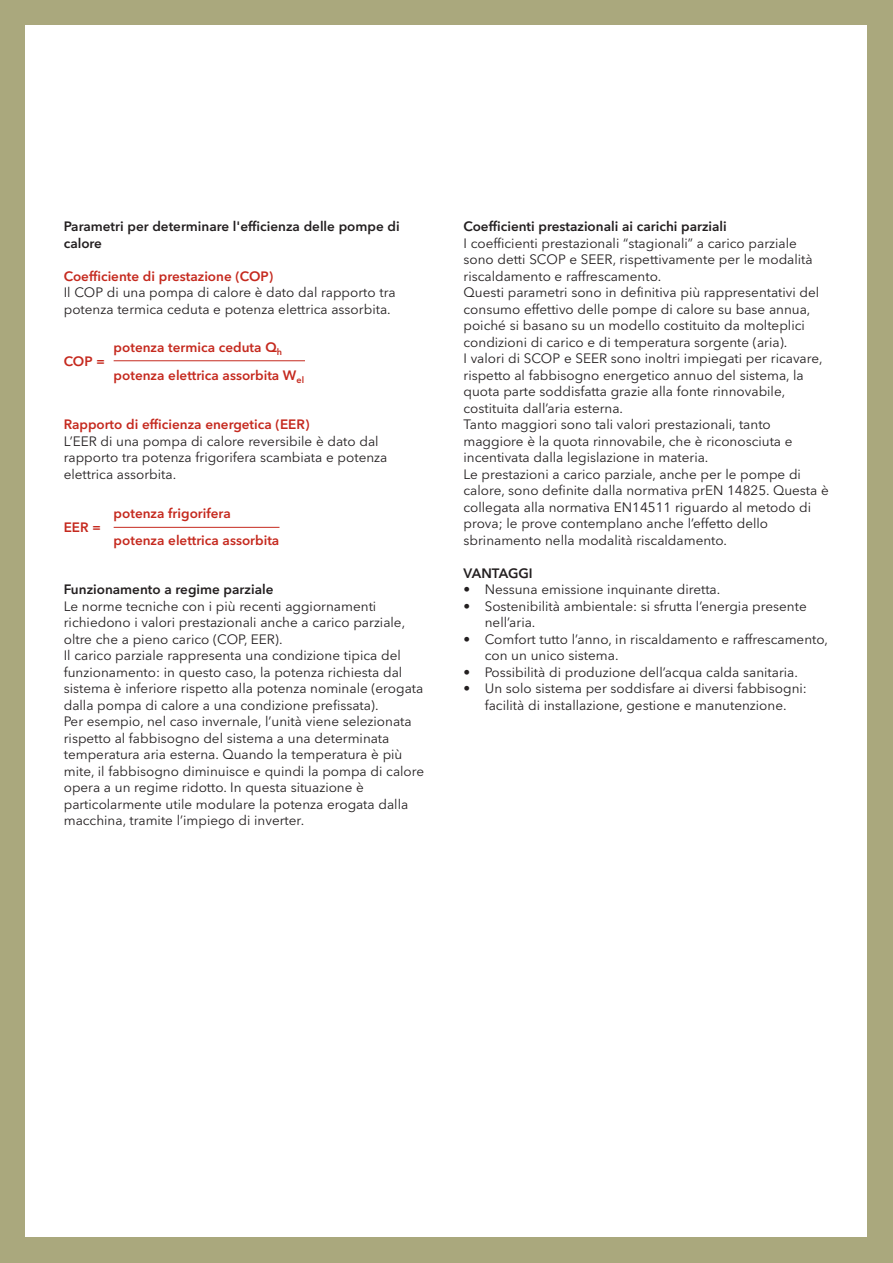
<style>
.page{position:relative;width:893px;height:1263px;background:#aaa87d}
.page>*{position:absolute;margin:0;border:0;box-sizing:border-box;transform-origin:0 0}
.t1{font:13.5px/16.5px "Avenir Next LT Pro";color:#231f20}
.t2{font:600 13.5px/27.9px "Avenir Next LT Pro";color:#c5291e}
.t3{font:600 13.5px/16.5px "Avenir Next LT Pro";color:#231f20}
</style>
<div class="page">
<div style="left:26px;top:26px;width:841px;height:1211px;background:#fff"></div>
<hr style="left:114px;top:360px;width:191px;height:1px;background:#c5291e">
<hr style="left:114px;top:527px;width:165px;height:1px;background:#c5291e">
<p class="t3" style="left:64px;top:218px;width:337px">Parametri per determinare l'efficienza delle pompe di calore</p>
<p class="t2" style="left:64px;top:262px;width:211px">Coefficiente di prestazione (COP)</p>
<p class="t1" style="left:64px;top:284px;width:333px">Il COP di una pompa di calore è dato dal rapporto tra potenza termica ceduta e potenza elettrica assorbita.</p>
<p class="t2" style="left:64px;top:347px;width:43px">COP =</p>
<p class="t2" style="left:114px;top:333px;width:192px">potenza termica ceduta Q<sub>h </sub>potenza elettrica assorbita W<sub>el</sub></p>
<p class="t2" style="left:64px;top:411px;width:247px">Rapporto di efficienza energetica (EER)</p>
<p class="t1" style="left:64px;top:433px;width:325px">L’EER di una pompa di calore reversibile è dato dal rapporto tra potenza frigorifera scambiata e potenza elettrica assorbita.</p>
<p class="t2" style="left:114px;top:499px;width:167px;line-height:27px">potenza frigorifera potenza elettrica assorbita</p>
<p class="t3" style="left:64px;top:581px;width:211px">Funzionamento a regime parziale</p>
<p class="t1" style="left:64px;top:598px;width:362px">Le norme tecniche con i più recenti aggiornamenti richiedono i valori prestazionali anche a carico parziale, oltre che a pieno carico (COP, EER).<br>Il carico parziale rappresenta una condizione tipica del funzionamento: in questo caso, la potenza richiesta dal sistema è inferiore rispetto alla potenza nominale (erogata dalla pompa di calore a una condizione prefissata).<br>Per esempio, nel caso invernale, l’unità viene selezionata rispetto al fabbisogno del sistema a una determinata temperatura aria esterna. Quando la temperatura è più mite, il fabbisogno diminuisce e quindi la pompa di calore opera a un regime ridotto. In questa situazione è particolarmente utile modulare la potenza erogata dalla macchina, tramite l’impiego di inverter.</p>
<p class="t2" style="left:64px;top:514px;width:39px">EER =</p>
<p class="t3" style="left:463px;top:218px;width:265px">Coefficienti prestazionali ai carichi parziali</p>
<p class="t1" style="left:463px;top:235px;width:367px">I coefficienti prestazionali “stagionali” a carico parziale sono detti SCOP e SEER, rispettivamente per le modalità riscaldamento e raffrescamento.<br>Questi parametri sono in definitiva più rappresentativi del consumo effettivo delle pompe di calore su base annua, poiché si basano su un modello costituito da molteplici condizioni di carico e di temperatura sorgente (aria).<br>I valori di SCOP e SEER sono inoltri impiegati per ricavare, rispetto al fabbisogno energetico annuo del sistema, la quota parte soddisfatta grazie alla fonte rinnovabile, costituita dall’aria esterna.<br>Tanto maggiori sono tali valori prestazionali, tanto maggiore è la quota rinnovabile, che è riconosciuta e incentivata dalla legislazione in materia.<br>Le prestazioni a carico parziale, anche per le pompe di calore, sono definite dalla normativa prEN 14825. Questa è collegata alla normativa EN14511 riguardo al metodo di prova; le prove contemplano anche l’effetto dello sbrinamento nella modalità riscaldamento.</p>
<p class="t3" style="left:463px;top:565px;width:71px">VANTAGGI</p>
<p class="t1" style="left:463px;top:581px;width:258px">• Nessuna emissione inquinante diretta.</p>
<p class="t1" style="left:485px;top:598px;width:323px;text-indent:-21px">• Sostenibilità ambientale: si sfrutta l’energia presente nell’aria.</p>
<p class="t1" style="left:485px;top:631px;width:345px;text-indent:-21px">• Comfort tutto l’anno, in riscaldamento e raffrescamento, con un unico sistema.</p>
<p class="t1" style="left:463px;top:664px;width:336px">• Possibilità di produzione dell’acqua calda sanitaria.</p>
<p class="t1" style="left:463px;top:680px;width:345px;text-align:center">• Un solo sistema per soddisfare ai diversi fabbisogni: facilità di installazione, gestione e manutenzione.</p>
</div>
